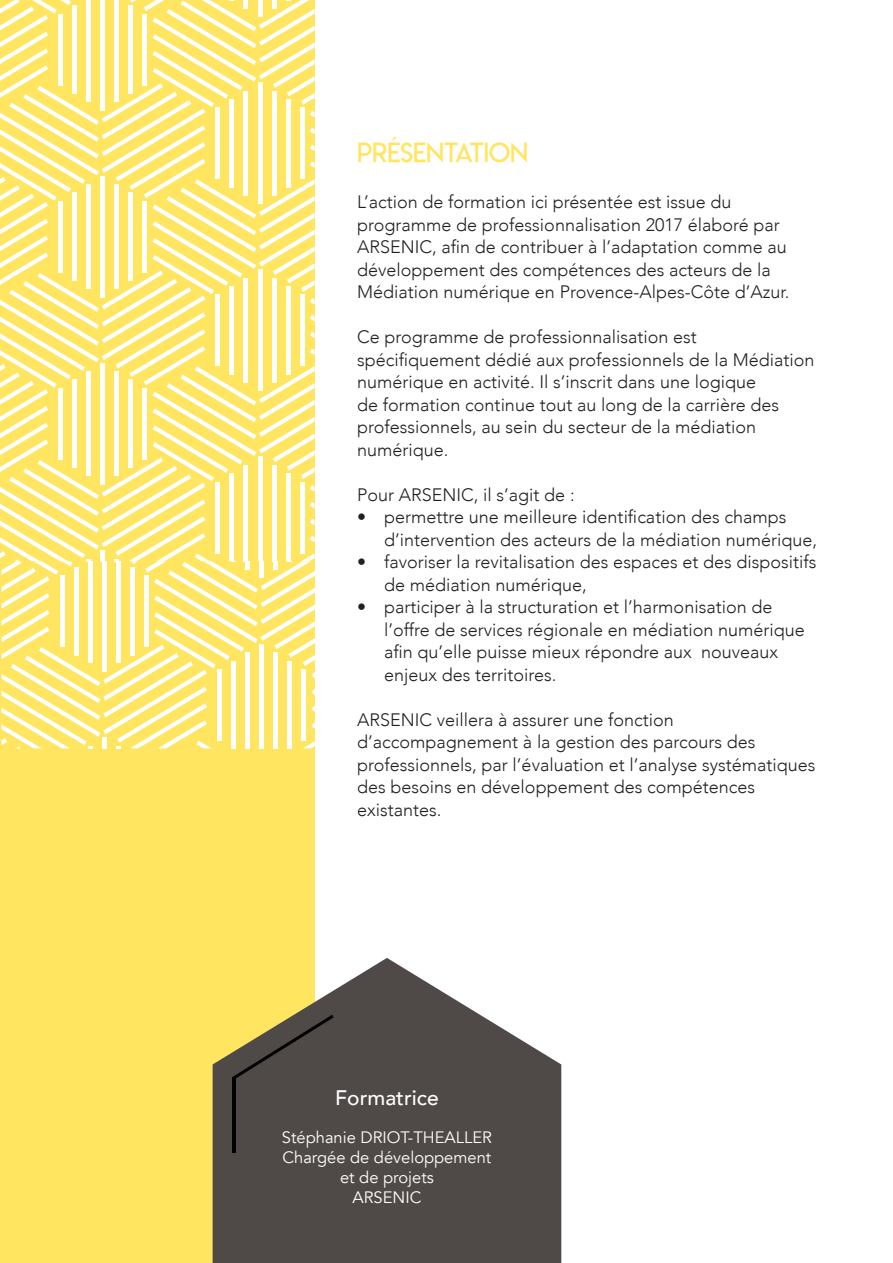
<style>
.page{position:relative;width:893px;height:1263px;background:#fff}
.page>*{position:absolute;margin:0;border:0;box-sizing:border-box;transform-origin:0 0}
.t1{font:27px "Lemon Milklight";color:#ffe560}
.t2{font:500 21px "Avenir";color:#fff}
.t3{font:300 18px/22.5px "Avenir";color:#231f20}
.t4{font:16.5px/19.8px "Avenir";color:#fff;text-align:center}
</style>
<div class="page">
<div style="left:0;top:0;width:315px;height:1263px;background:#ffe560"></div>
<svg style="left:213px;top:958px;width:348px;height:305px;fill:#4f4a47"></svg>
<svg style="left:0;top:0;width:315px;height:748px"></svg>
<hr style="left:233px;top:1077px;width:3px;height:75px;background:#000">
<svg style="left:233px;top:1015px;width:101px;height:64px"></svg>
<p class="t1" style="left:357px;top:136px;width:173px">PRÉSENTATION</p>
<p class="t3" style="left:357px;top:191px;width:434px">L’action de formation ici présentée est issue du programme de professionnalisation 2017 élaboré par ARSENIC, afin de contribuer à l’adaptation comme au développement des compétences des acteurs de la Médiation numérique en Provence-Alpes-Côte d’Azur.</p>
<p class="t3" style="left:357px;top:326px;width:459px">Ce programme de professionnalisation est spécifiquement dédié aux professionnels de la Médiation numérique en activité. Il s’inscrit dans une logique<br>de formation continue tout au long de la carrière des professionnels, au sein du secteur de la médiation numérique.</p>
<p class="t3" style="left:357px;top:483px;width:219px">Pour ARSENIC, il s’agit de :</p>
<p class="t3" style="left:384px;top:506px;width:434px;text-indent:-27px">• permettre une meilleure identification des champs d’intervention des acteurs de la médiation numérique,</p>
<p class="t3" style="left:384px;top:551px;width:434px;text-indent:-27px">• favoriser la revitalisation des espaces et des dispositifs de médiation numérique,</p>
<p class="t3" style="left:384px;top:596px;width:422px;text-indent:-27px">• participer à la structuration et l’harmonisation de l’offre de services régionale en médiation numérique afin qu’elle puisse mieux répondre aux nouveaux enjeux des territoires.</p>
<p class="t3" style="left:357px;top:708px;width:460px">ARSENIC veillera à assurer une fonction d’accompagnement à la gestion des parcours des professionnels, par l’évaluation et l’analyse systématiques des besoins en développement des compétences existantes.</p>
<p class="t2" style="left:335px;top:1080px;width:105px">Formatrice</p>
<p class="t4" style="left:282px;top:1128px;width:212px">Stéphanie DRIOT-THEALLER</p>
<p class="t4" style="left:283px;top:1147px;width:210px">Chargée de développement et de projets</p>
<p class="t4" style="left:352px;top:1187px;width:70px">ARSENIC</p>
</div>
